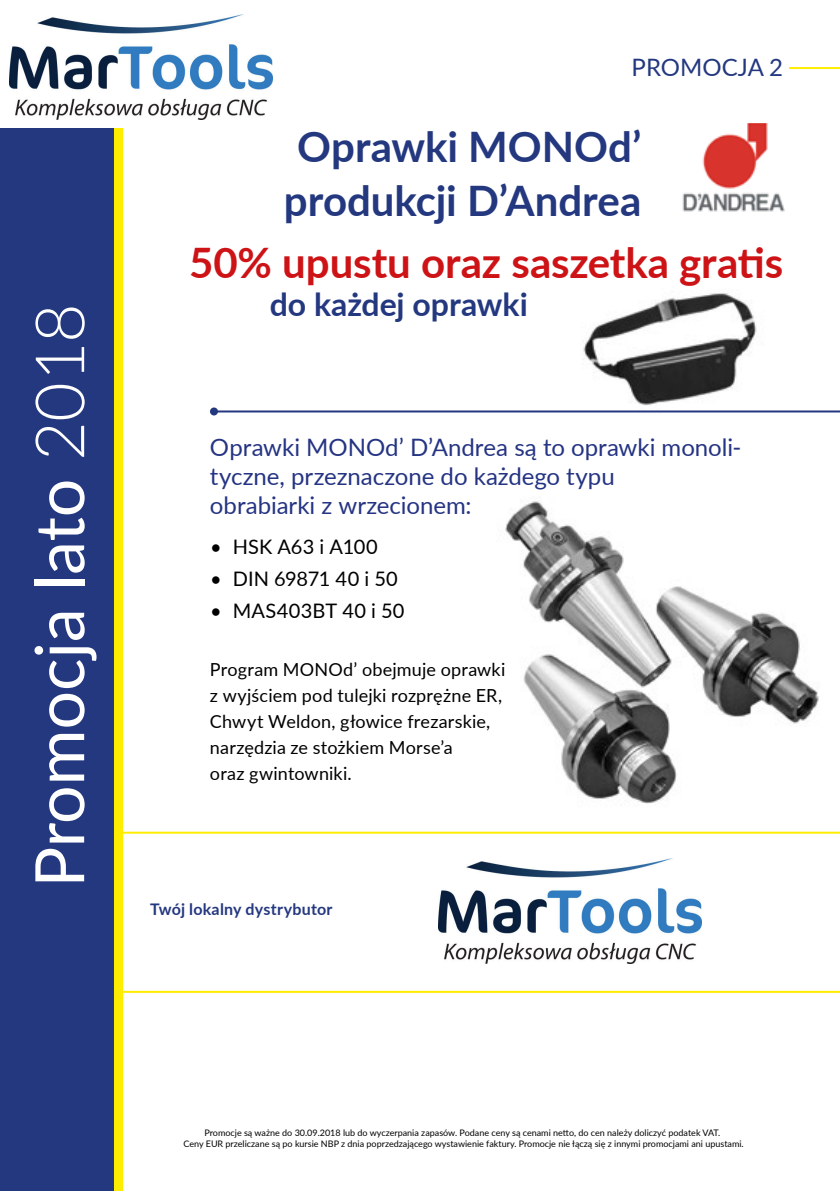
<style>
.page{position:relative;width:840px;height:1191px;background:#fff}
.page>*{position:absolute;margin:0;border:0;box-sizing:border-box;transform-origin:0 0}
.t1{font:68px "Lato";color:#fff}
.t2{font:700 42px/54px "Lato";color:#243880;text-align:center}
.t3{font:700 42px "Lato";letter-spacing:-.005em;color:#cd1316}
.t4{font:700 32px "Lato";color:#243880}
.t5{font:24px/28.8px "Lato";color:#253483}
.t6{font:24px "Lato";color:#243880}
.t7{font:20px "Lato";letter-spacing:.005em;color:#000}
.t8{font:18px/26px "Lato";letter-spacing:.01em;color:#000}
.t9{font:700 16px "Lato";letter-spacing:.015em;color:#243880}
.t10{font:9px/10.8px "Lato";color:#000;text-align:center}
.s1{font-weight:300}
</style>
<div class="page">
<img style="left:505px;top:501px;width:314px;height:303px">
<img style="left:558px;top:293px;width:213px;height:120px">
<div style="left:0;top:128px;width:122px;height:1063px;background:linear-gradient(to bottom,#ffed00,#ffed00)"></div>
<div style="left:0;top:128px;width:113px;height:1063px;background:#243880"></div>
<hr style="left:214px;top:410px;width:625px;height:2px;background:#243880">
<div style="left:210px;top:407px;width:8px;height:8px;background:#243880;border-radius:50%"></div>
<hr style="left:788px;top:67px;width:51px;height:2px;background:#ffed00">
<hr style="left:122px;top:831px;width:717px;height:2px;background:#ffed00">
<hr style="left:122px;top:990px;width:717px;height:2px;background:#ffed00">
<img style="left:682px;top:124px;width:103px;height:88px">
<img style="left:9px;top:15px;width:263px;height:105px">
<img style="left:438px;top:858px;width:263px;height:105px">
<h1 class="t1" style="left:11px;top:887px;width:585px;rotate:-90deg">Promocja lato <span class="s1">2018</span></h1>
<h3 class="t6" style="left:631px;top:50px;width:153px">PROMOCJA 2</h3>
<h2 class="t2" style="left:284px;top:118px;width:359px">Oprawki MONOd’ produkcji D’Andrea</h2>
<h2 class="t3" style="left:189px;top:232px;width:595px">50% upustu oraz saszetka gratis</h2>
<h3 class="t4" style="left:270px;top:281px;width:259px">do każdej oprawki</h3>
<h3 class="t5" style="left:210px;top:432px;width:532px">Oprawki MONOd’ D’Andrea są to oprawki monoli&shy;tyczne, przeznaczone do każdego typu<br>obrabiarki z wrzecionem:</h3>
<h3 class="t7" style="left:210px;top:532px;width:169px">• HSK A63 i A100</h3>
<h3 class="t7" style="left:210px;top:564px;width:189px">• DIN 69871 40 i 50</h3>
<h3 class="t7" style="left:210px;top:596px;width:196px">• MAS403BT 40 i 50</h3>
<h3 class="t8" style="left:210px;top:655px;width:297px">Program MONOd’ obejmuje oprawki z wyjściem pod tulejki rozprężne ER,<br>Chwyt Weldon, głowice frezarskie, narzędzia ze stożkiem Morse’a<br>oraz gwintowniki.</h3>
<h3 class="t9" style="left:150px;top:898px;width:184px">Twój lokalny dystrybutor</h3>
<p class="t10" style="left:183px;top:1127px;width:561px">Promocje są ważne do 30.09.2018 lub do wyczerpania zapasów. Podane ceny są cenami netto, do cen należy doliczyć podatek VAT.<br>Ceny EUR przeliczane są po kursie NBP z dnia poprzedzającego wystawienie faktury. Promocje nie łączą się z innymi promocjami ani upustami.</p>
</div>
